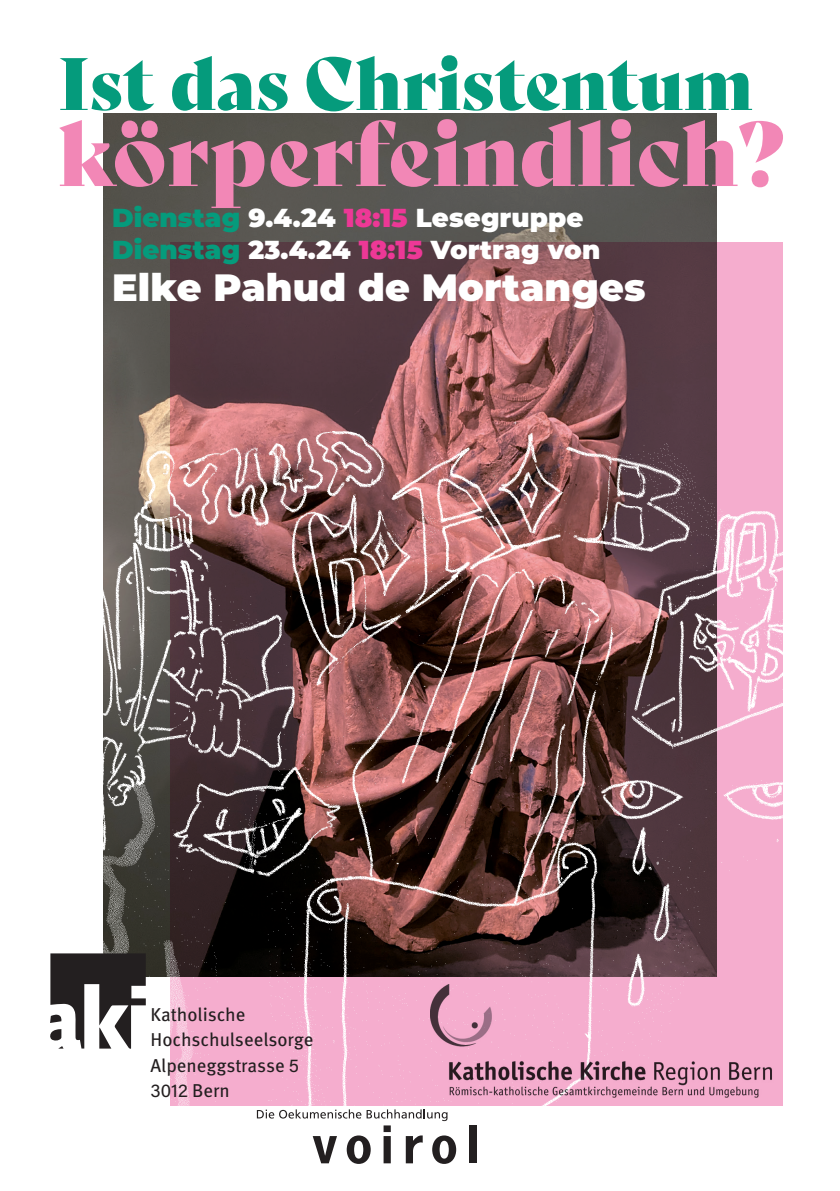
<style>
.page{position:relative;width:840px;height:1191px;background:#fff}
.page>*{position:absolute;margin:0;border:0;box-sizing:border-box;transform-origin:0 0}
.t1{font:88px "Bely Display";color:#f287b6}
.t2{font:72px "Bely Display";color:#059b7c}
.t3{font:900 38px "Montserrat";letter-spacing:.005em;color:#fff}
.t4{font:900 26px/32px "Montserrat";letter-spacing:.005em;color:#fff}
.t5{font:18.6px/25.6px "Meta Pro";color:#231f20}
.t6{font:18.6px "Acumin Variable Concept";color:#231f20}
.s1{color:#059b7c}
.s2{color:#ed3896}
.s3{font-family:"Acumin Variable Concept"}
.s4{font-family:"Meta Pro"}
</style>
<div class="page">
<div style="left:103px;top:113px;width:613px;height:281px;background:#575651"></div>
<svg style="left:170px;top:243px;width:612px;height:151px;background:#7c525b"></svg>
<img style="left:103px;top:394px;width:680px;height:766px">
<img style="left:430px;top:984px;width:343px;height:113px">
<div style="left:469px;top:1125px;width:7px;height:38px;background:#231f20"></div>
<svg style="left:257px;top:1109px;width:199px;height:54px"></svg>
<div style="left:33px;top:956px;width:112px;height:93px;background:#fff"></div>
<svg style="left:50px;top:953px;width:96px;height:95px"></svg>
<h2 class="t2" style="left:58px;top:26px;width:696px">Ist das Christentum</h2>
<h1 class="t1" style="left:58px;top:83px;width:727px">körperfeindlich?</h1>
<p class="t4" style="left:112px;top:200px;width:489px"><span class="s1">Dienstag</span> 9.4.24 <span class="s2">18:15</span> Lesegruppe<br><span class="s1">Dienstag</span> 23.4.24 <span class="s2">18:15</span> Vortrag von</p>
<h3 class="t3" style="left:112px;top:258px;width:534px">Elke Pahud de Mortanges</h3>
<p class="t5" style="left:150px;top:1000px;width:164px">Katholische<br>Hochschulseelsorge<br>Alpeneggstrasse <span class="s3">5</span></p>
<p class="t6" style="left:150px;top:1078px;width:81px">3012 <span class="s4">Bern</span></p>
</div>
